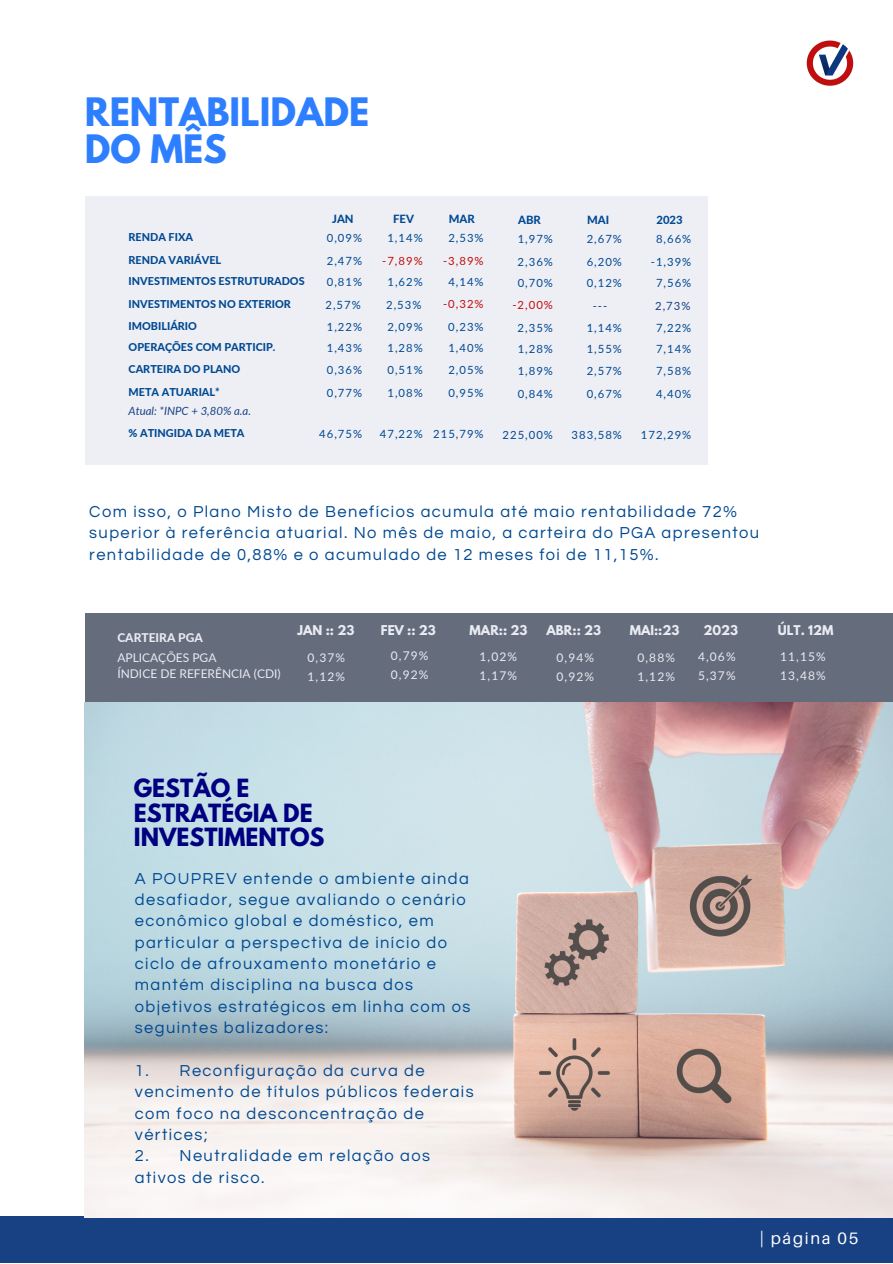
<style>
.page{position:relative;width:893px;height:1264px;background:#fff}
.page>*{position:absolute;margin:0;border:0;box-sizing:border-box;transform-origin:0 0}
.t1{font:700 34.65px "League Spartan";color:#2e7fff}
.t2{font:700 22.2px/24.5px "League Spartan";color:#000080}
.t3{font:16.5px/21.3px "Questrial";letter-spacing:.085em;color:#004992}
.t4{font:16.5px "Aileron";letter-spacing:.1em;color:#fff}
.t5{font:12px "Lato";color:#e9ebf2}
.t6{font:700 12px "League Spartan";color:#e9ebf2}
.t7{font:800 12px "Lato";color:#e9ebf2}
.t8{font:italic 11.4px "Lato";color:#184183}
.t9{font:11.25px "Lato";letter-spacing:.09em;color:#004992}
.t10{font:11.25px "Lato";letter-spacing:.09em;color:#c00d0e}
.t11{font:800 11.25px "Lato";color:#004992}
.t12{font:11.25px "Lato";color:#184183}
.t13{font:800 10.8px "Lato";color:#004992}
</style>
<div class="page">
<div style="left:0;top:1216px;width:892px;height:46px;background:#184183"></div>
<img style="left:806px;top:40px;width:48px;height:46px">
<div style="left:85px;top:196px;width:807px;height:269px;background:#e9ebf2"></div>
<div style="left:707px;top:184px;width:185px;height:293px;background:#fff"></div>
<div style="left:85px;top:613px;width:807px;height:89px;background:#656c7c"></div>
<img style="left:85px;top:702px;width:807px;height:515px">
<p class="t1" style="left:85px;top:95px;width:286px">RENTABILIDADE</p>
<p class="t1" style="left:85px;top:132px;width:143px">DO MÊS</p>
<p class="t13" style="left:128px;top:230px;width:66px">RENDA FIXA</p>
<p class="t13" style="left:128px;top:253px;width:94px">RENDA VARIÁVEL</p>
<p class="t13" style="left:128px;top:274px;width:178px">INVESTIMENTOS ESTRUTURADOS</p>
<p class="t13" style="left:128px;top:297px;width:164px">INVESTIMENTOS NO EXTERIOR</p>
<p class="t13" style="left:128px;top:319px;width:70px">IMOBILIÁRIO</p>
<p class="t13" style="left:128px;top:340px;width:148px">OPERAÇÕES COM PARTICIP.</p>
<p class="t13" style="left:128px;top:362px;width:113px">CARTEIRA DO PLANO</p>
<p class="t13" style="left:128px;top:385px;width:93px">META ATUARIAL*</p>
<p class="t8" style="left:128px;top:404px;width:124px">Atual: *INPC + 3,80% a.a.</p>
<p class="t11" style="left:332px;top:212px;width:23px">JAN</p>
<p class="t9" style="left:327px;top:230px;width:37px">0,09%</p>
<p class="t9" style="left:327px;top:254px;width:37px">2,47%</p>
<p class="t9" style="left:327px;top:275px;width:37px">0,81%</p>
<p class="t9" style="left:325px;top:297px;width:37px">2,57%</p>
<p class="t9" style="left:327px;top:319px;width:37px">1,22%</p>
<p class="t9" style="left:327px;top:341px;width:37px">1,43%</p>
<p class="t9" style="left:327px;top:363px;width:37px">0,36%</p>
<p class="t9" style="left:327px;top:385px;width:37px">0,77%</p>
<p class="t11" style="left:393px;top:212px;width:22px">FEV</p>
<p class="t9" style="left:387px;top:230px;width:37px">1,14%</p>
<p class="t10" style="left:382px;top:254px;width:42px">-7,89%</p>
<p class="t9" style="left:387px;top:275px;width:37px">1,62%</p>
<p class="t9" style="left:386px;top:297px;width:37px">2,53%</p>
<p class="t9" style="left:387px;top:319px;width:37px">2,09%</p>
<p class="t9" style="left:387px;top:341px;width:37px">1,28%</p>
<p class="t9" style="left:387px;top:363px;width:37px">0,51%</p>
<p class="t9" style="left:387px;top:385px;width:37px">1,08%</p>
<p class="t11" style="left:448px;top:211px;width:27px">MAR</p>
<p class="t9" style="left:448px;top:230px;width:37px">2,53%</p>
<p class="t10" style="left:443px;top:254px;width:42px">-3,89%</p>
<p class="t9" style="left:448px;top:275px;width:37px">4,14%</p>
<p class="t10" style="left:443px;top:297px;width:42px">-0,32%</p>
<p class="t9" style="left:448px;top:319px;width:37px">0,23%</p>
<p class="t9" style="left:448px;top:341px;width:37px">1,40%</p>
<p class="t9" style="left:448px;top:363px;width:37px">2,05%</p>
<p class="t9" style="left:448px;top:385px;width:37px">0,95%</p>
<p class="t13" style="left:128px;top:426px;width:117px">% ATINGIDA DA META</p>
<p class="t9" style="left:319px;top:426px;width:44px">46,75%</p>
<p class="t9" style="left:380px;top:426px;width:44px">47,22%</p>
<p class="t9" style="left:433px;top:426px;width:52px">215,79%</p>
<p class="t11" style="left:518px;top:212px;width:24px">ABR</p>
<p class="t9" style="left:517px;top:232px;width:37px">1,97%</p>
<p class="t9" style="left:517px;top:255px;width:37px">2,36%</p>
<p class="t9" style="left:517px;top:276px;width:37px">0,70%</p>
<p class="t10" style="left:512px;top:298px;width:42px">-2,00%</p>
<p class="t9" style="left:517px;top:320px;width:37px">2,35%</p>
<p class="t9" style="left:517px;top:342px;width:37px">1,28%</p>
<p class="t9" style="left:517px;top:364px;width:37px">1,89%</p>
<p class="t9" style="left:517px;top:386px;width:37px">0,84%</p>
<p class="t9" style="left:502px;top:428px;width:52px">225,00%</p>
<p class="t11" style="left:587px;top:212px;width:24px">MAI</p>
<p class="t9" style="left:586px;top:232px;width:37px">2,67%</p>
<p class="t9" style="left:586px;top:255px;width:37px">6,20%</p>
<p class="t9" style="left:586px;top:276px;width:37px">0,12%</p>
<p class="t12" style="left:592px;top:298px;width:16px">---</p>
<p class="t9" style="left:586px;top:321px;width:37px">1,14%</p>
<p class="t9" style="left:586px;top:342px;width:37px">1,55%</p>
<p class="t9" style="left:586px;top:364px;width:37px">2,57%</p>
<p class="t9" style="left:586px;top:386px;width:37px">0,67%</p>
<p class="t9" style="left:571px;top:428px;width:52px">383,58%</p>
<p class="t11" style="left:656px;top:213px;width:28px">2023</p>
<p class="t9" style="left:656px;top:232px;width:37px">8,66%</p>
<p class="t9" style="left:650px;top:255px;width:42px">-1,39%</p>
<p class="t9" style="left:656px;top:276px;width:37px">7,56%</p>
<p class="t12" style="left:655px;top:298px;width:37px">2,73%</p>
<p class="t9" style="left:656px;top:321px;width:37px">7,22%</p>
<p class="t9" style="left:656px;top:342px;width:37px">7,14%</p>
<p class="t9" style="left:656px;top:364px;width:37px">7,58%</p>
<p class="t9" style="left:656px;top:387px;width:37px">4,40%</p>
<p class="t9" style="left:641px;top:428px;width:52px">172,29%</p>
<p class="t3" style="left:89px;top:501px;width:671px">Com isso, o Plano Misto de Benefícios acumula até maio rentabilidade 72% superior à referência atuarial. No mês de maio, a carteira do PGA apresentou rentabilidade de 0,88% e o acumulado de 12 meses foi de 11,15%.</p>
<p class="t6" style="left:297px;top:624px;width:58px">JAN :: 23</p>
<p class="t5" style="left:307px;top:668px;width:39px">1,12%</p>
<p class="t6" style="left:381px;top:624px;width:57px">FEV :: 23</p>
<p class="t5" style="left:391px;top:667px;width:39px">0,92%</p>
<p class="t6" style="left:469px;top:624px;width:59px">MAR:: 23</p>
<p class="t6" style="left:703px;top:624px;width:36px">2023</p>
<p class="t6" style="left:546px;top:624px;width:56px">ABR:: 23</p>
<p class="t5" style="left:556px;top:668px;width:39px">0,92%</p>
<p class="t6" style="left:629px;top:624px;width:51px">MAI::23</p>
<p class="t5" style="left:637px;top:668px;width:39px">1,12%</p>
<p class="t7" style="left:117px;top:630px;width:87px">CARTEIRA PGA</p>
<p class="t5" style="left:117px;top:649px;width:101px">APLICAÇÕES PGA</p>
<p class="t5" style="left:479px;top:649px;width:39px">1,02%</p>
<p class="t5" style="left:698px;top:649px;width:39px">4,06%</p>
<p class="t5" style="left:391px;top:648px;width:39px">0,79%</p>
<p class="t5" style="left:307px;top:649px;width:39px">0,37%</p>
<p class="t5" style="left:556px;top:649px;width:39px">0,94%</p>
<p class="t5" style="left:637px;top:649px;width:39px">0,88%</p>
<p class="t5" style="left:117px;top:666px;width:165px">ÍNDICE DE REFERÊNCIA (CDI)</p>
<p class="t5" style="left:479px;top:668px;width:39px">1,17%</p>
<p class="t5" style="left:698px;top:668px;width:39px">5,37%</p>
<p class="t6" style="left:777px;top:624px;width:57px">ÚLT. 12M</p>
<p class="t5" style="left:780px;top:668px;width:47px">13,48%</p>
<p class="t5" style="left:780px;top:649px;width:47px">11,15%</p>
<p class="t2" style="left:134px;top:779px;width:192px">GESTÃO E<br>ESTRATÉGIA DE<br>INVESTIMENTOS</p>
<p class="t3" style="left:135px;top:867px;width:337px">A POUPREV entende o ambiente ainda desafiador, segue avaliando o cenário econômico global e doméstico, em particular a perspectiva de início do ciclo de afrouxamento monetário e mantém disciplina na busca dos objetivos estratégicos em linha com os seguintes balizadores:</p>
<p class="t3" style="left:135px;top:1060px;width:340px">1. Reconfiguração da curva de vencimento de títulos públicos federais com foco na desconcentração de vértices;</p>
<p class="t3" style="left:135px;top:1145px;width:296px">2. Neutralidade em relação aos ativos de risco.</p>
<p class="t4" style="left:759px;top:1227px;width:100px">| página 05</p>
</div>
